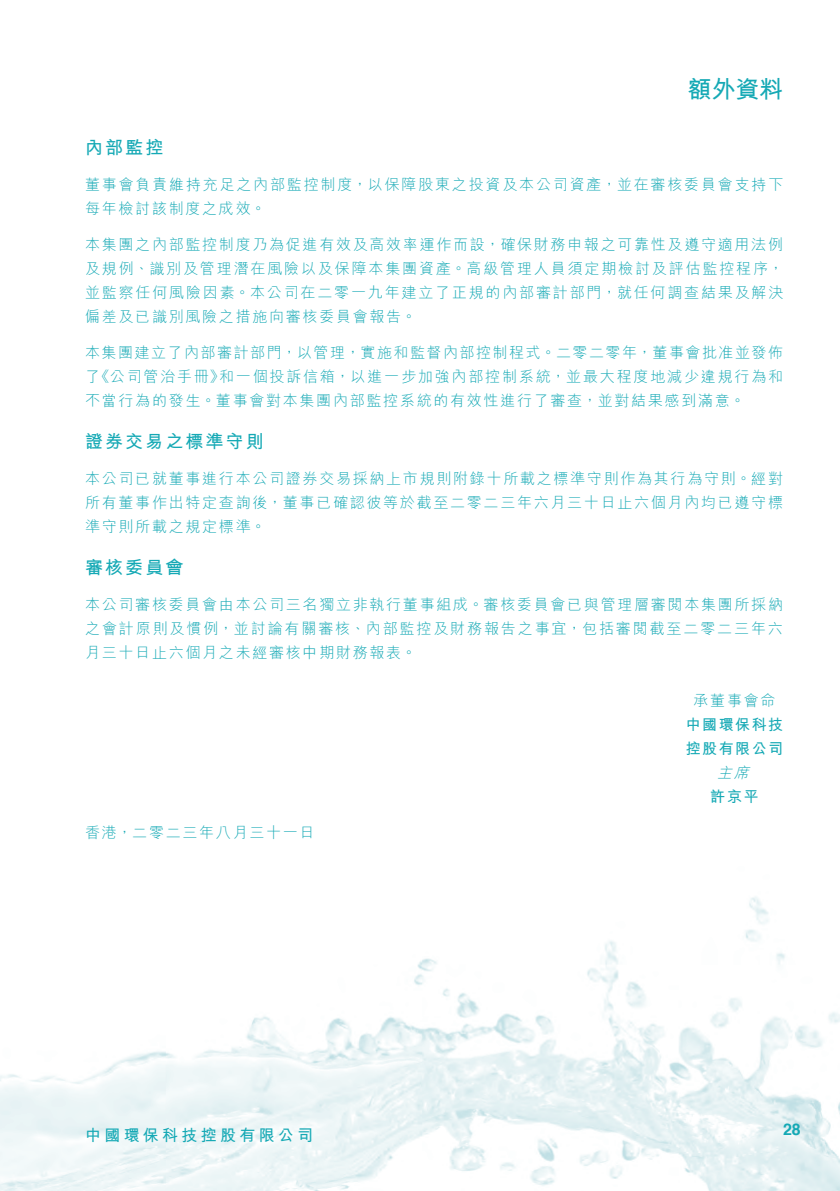
<style>
.page{position:relative;width:840px;height:1191px;background:#fff}
.page>*{position:absolute;margin:0;border:0;box-sizing:border-box;transform-origin:0 0}
.t1{font:700 24px "M Hei HK";color:#15a9b5}
._03_H1{font:700 18px "M Hei HK";letter-spacing:.115em;color:#15a9b5}
.t2{font:700 16px "M Hei HK";letter-spacing:.205em;color:#15a9b5}
.t3{font:700 16px "Helvetica";color:#15a9b5}
._01_Body_Text{font:300 15px/24px "M Hei HK";letter-spacing:.115em;color:#15a9b5;text-align:justify}
._01_Body_Text-2{font:700 15px "M Hei HK";letter-spacing:.1em;color:#15a9b5}
._01_Body_Text-3{font:italic 300 15px "M Hei HK";color:#15a9b5}
</style>
<div class="page">
<img style="left:0;top:896px;width:839px;height:295px">
<h1 class="t1" style="left:687px;top:72px;width:97px">額外資料</h1>
<p class="_03_H1" style="left:85px;top:134px;width:80px">內部監控</p>
<p class="_01_Body_Text" style="left:85px;top:172px;width:699px">董事會負責維持充足之內部監控制度，以保障股東之投資及本公司資產，並在審核委員會支持下每年檢討該制度之成效。</p>
<p class="_01_Body_Text" style="left:85px;top:232px;width:699px">本集團之內部監控制度乃為促進有效及高效率運作而設，確保財務申報之可靠性及遵守適用法例及規例、識別及管理潛在風險以及保障本集團資產。高級管理人員須定期檢討及評估監控程序，並監察任何風險因素。本公司在二零一九年建立了正規的內部審計部門，就任何調查結果及解決偏差及已識別風險之措施向審核委員會報告。</p>
<p class="_01_Body_Text" style="left:85px;top:340px;width:699px">本集團建立了內部審計部門，以管理，實施和監督內部控制程式。二零二零年，董事會批准並發佈了《公司管治手冊》和一個投訴信箱，以進一步加強內部控制系統，並最大程度地減少違規行為和不當行為的發生。董事會對本集團內部監控系統的有效性進行了審查，並對結果感到滿意。</p>
<p class="_03_H1" style="left:85px;top:428px;width:180px">證券交易之標準守則</p>
<p class="_01_Body_Text" style="left:85px;top:466px;width:699px">本公司已就董事進行本公司證券交易採納上市規則附錄十所載之標準守則作為其行為守則。經對所有董事作出特定查詢後，董事已確認彼等於截至二零二三年六月三十日止六個月內均已遵守標準守則所載之規定標準。</p>
<p class="_03_H1" style="left:85px;top:554px;width:100px">審核委員會</p>
<p class="_01_Body_Text" style="left:85px;top:592px;width:699px">本公司審核委員會由本公司三名獨立非執行董事組成。審核委員會已與管理層審閱本集團所採納之會計原則及慣例，並討論有關審核、內部監控及財務報告之事宜，包括審閱截至二零二三年六月三十日止六個月之未經審核中期財務報表。</p>
<p class="_01_Body_Text" style="left:693px;top:688px;width:83px">承董事會命</p>
<p class="_01_Body_Text-2" style="left:685px;top:713px;width:99px">中國環保科技</p>
<p class="_01_Body_Text-2" style="left:685px;top:737px;width:99px">控股有限公司</p>
<p class="_01_Body_Text-3" style="left:716px;top:765px;width:37px">主席</p>
<p class="_01_Body_Text-2" style="left:709px;top:785px;width:50px">許京平</p>
<p class="_01_Body_Text" style="left:85px;top:820px;width:231px">香港，二零二三年八月三十一日</p>
<p class="t2" style="left:85px;top:1123px;width:229px">中國環保科技控股有限公司</p>
<p class="t3" style="left:782px;top:1116px;width:19px">28</p>
</div>
